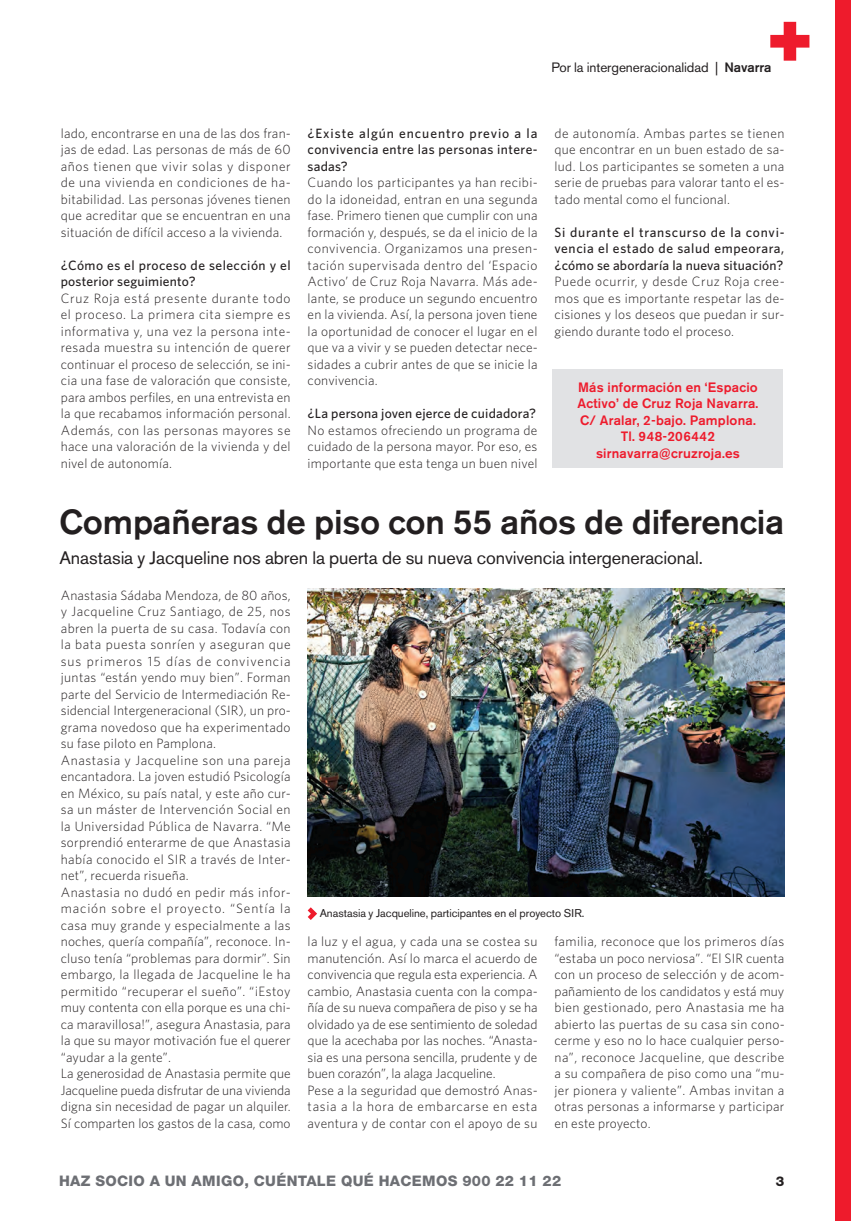
<style>
.page{position:relative;width:851px;height:1221px;background:#fff}
.page>*{position:absolute;margin:0;border:0;box-sizing:border-box;transform-origin:0 0}
.t1{font:500 34.5px "Akzidenz Grotesk BE";letter-spacing:-.005em;color:#231f20}
.t2{font:18px "Akzidenz Grotesk BE";letter-spacing:-.005em;color:#231f20}
.t3{font:800 14.55px "Helvetica Neue";letter-spacing:.025em;color:#6d6f74}
.t4{font:300 13.5px/16.5px "Whitney";letter-spacing:.015em;color:#231f20;text-align:justify}
.t5{font:500 13.5px/16.5px "Whitney";letter-spacing:.015em;color:#231f20;text-align:justify}
.t6{font:500 13.5px/16.5px "Akzidenz Grotesk BE";letter-spacing:.015em;color:#ee1b2c;text-align:center}
.t7{font:13.5px "Akzidenz Grotesk BE";letter-spacing:-.005em;color:#231f20}
.t8{font:800 13.5px "Helvetica Neue";color:#231f20}
.t9{font:11.25px "Akzidenz Grotesk BE";letter-spacing:-.005em;color:#231f20}
.s1{font-weight:500}
</style>
<div class="page">
<div style="left:834px;top:0;width:16px;height:1221px;background:#ee1b2c"></div>
<svg style="left:770px;top:22px;width:39px;height:39px"></svg>
<svg style="left:307px;top:907px;width:10px;height:13px"></svg>
<div style="left:552px;top:369px;width:230px;height:99px;background:#e1e2e4"></div>
<img style="left:307px;top:589px;width:477px;height:308px">
<p class="t7" style="left:551px;top:62px;width:221px">Por la intergeneracionalidad | <span class="s1">Navarra</span></p>
<p class="t4" style="left:61px;top:126px;width:231px">lado, encontrarse en una de las dos fran&shy;jas de edad. Las personas de más de 60 años tienen que vivir solas y disponer de una vivienda en condiciones de ha&shy;bitabilidad. Las personas jóvenes tienen que acreditar que se encuentran en una situación de difícil acceso a la vivienda.</p>
<p class="t5" style="left:61px;top:258px;width:231px">¿Cómo es el proceso de selección y el posterior seguimiento?</p>
<p class="t4" style="left:61px;top:291px;width:231px">Cruz Roja está presente durante todo el proceso. La primera cita siempre es informativa y, una vez la persona inte&shy;resada muestra su intención de querer continuar el proceso de selección, se ini&shy;cia una fase de valoración que consiste, para ambos perfiles, en una entrevista en la que recabamos información personal.<br>Además, con las personas mayores se hace una valoración de la vivienda y del nivel de autonomía.</p>
<p class="t5" style="left:307px;top:126px;width:231px">¿Existe algún encuentro previo a la convivencia entre las personas intere&shy;sadas?</p>
<p class="t4" style="left:307px;top:175px;width:231px">Cuando los participantes ya han recibi&shy;do la idoneidad, entran en una segunda fase. Primero tienen que cumplir con una formación y, después, se da el inicio de la convivencia. Organizamos una presen&shy;tación supervisada dentro del ‘Espacio Activo’ de Cruz Roja Navarra. Más ade&shy;lante, se produce un segundo encuentro en la vivienda. Así, la persona joven tiene la oportunidad de conocer el lugar en el que va a vivir y se pueden detectar nece&shy;sidades a cubrir antes de que se inicie la convivencia.</p>
<p class="t5" style="left:307px;top:406px;width:230px">¿La persona joven ejerce de cuidadora?</p>
<p class="t4" style="left:307px;top:423px;width:231px">No estamos ofreciendo un programa de cuidado de la persona mayor. Por eso, es importante que esta tenga un buen nivel</p>
<p class="t4" style="left:554px;top:126px;width:231px">de autonomía. Ambas partes se tienen que encontrar en un buen estado de sa&shy;lud. Los participantes se someten a una serie de pruebas para valorar tanto el es&shy;tado mental como el funcional.</p>
<p class="t5" style="left:554px;top:225px;width:231px">Si durante el transcurso de la convi&shy;vencia el estado de salud empeorara, ¿cómo se abordaría la nueva situación?</p>
<p class="t4" style="left:554px;top:274px;width:231px">Puede ocurrir, y desde Cruz Roja cree&shy;mos que es importante respetar las de&shy;cisiones y los deseos que puedan ir sur&shy;giendo durante todo el proceso.</p>
<p class="t6" style="left:577px;top:380px;width:182px">Más información en ‘Espacio<br>Activo’ de Cruz Roja Navarra.<br>C/ Aralar, 2-bajo. Pamplona.<br>Tl. 948-206442 sirnavarra@cruzroja.es</p>
<h1 class="t1" style="left:59px;top:509px;width:725px">Compañeras de piso con 55 años de diferencia</h1>
<h2 class="t2" style="left:59px;top:551px;width:644px">Anastasia y Jacqueline nos abren la puerta de su nueva convivencia intergeneracional.</h2>
<p class="t4" style="left:61px;top:588px;width:231px;text-align:left">Anastasia Sádaba Mendoza, de 80 años, y Jacqueline Cruz Santiago, de 25, nos abren la puerta de su casa. Todavía con la bata puesta sonríen y aseguran que sus primeros 15 días de convivencia juntas “están yendo muy bien”. Forman parte del Servicio de Intermediación Re&shy;sidencial Intergeneracional (SIR), un pro&shy;grama novedoso que ha experimentado su fase piloto en Pamplona.<br>Anastasia y Jacqueline son una pareja encantadora. La joven estudió Psicología en México, su país natal, y este año cur&shy;sa un máster de Intervención Social en la Universidad Pública de Navarra. “Me sorprendió enterarme de que Anastasia había conocido el SIR a través de Inter&shy;net”, recuerda risueña.<br>Anastasia no dudó en pedir más infor&shy;mación sobre el proyecto. “Sentía la casa muy grande y especialmente a las noches, quería compañía”, reconoce. In&shy;cluso tenía “problemas para dormir”. Sin embargo, la llegada de Jacqueline le ha permitido “recuperar el sueño”. “¡Estoy muy contenta con ella porque es una chi&shy;ca maravillosa!”, asegura Anastasia, para la que su mayor motivación fue el querer “ayudar a la gente”.<br>La generosidad de Anastasia permite que Jacqueline pueda disfrutar de una vivienda digna sin necesidad de pagar un alquiler.<br>Sí comparten los gastos de la casa, como</p>
<p class="t9" style="left:319px;top:909px;width:266px">Anastasia y Jacqueline, participantes en el proyecto SIR.</p>
<p class="t4" style="left:307px;top:934px;width:231px;text-align:left">la luz y el agua, y cada una se costea su manutención. Así lo marca el acuerdo de convivencia que regula esta experiencia. A cambio, Anastasia cuenta con la compa&shy;ñía de su nueva compañera de piso y se ha olvidado ya de ese sentimiento de soledad que la acechaba por las noches. “Anasta&shy;sia es una persona sencilla, prudente y de buen corazón”, la alaga Jacqueline.<br>Pese a la seguridad que demostró Anas&shy;tasia a la hora de embarcarse en esta aventura y de contar con el apoyo de su</p>
<p class="t4" style="left:554px;top:934px;width:231px">familia, reconoce que los primeros días “estaba un poco nerviosa”. “El SIR cuenta con un proceso de selección y de acom&shy;pañamiento de los candidatos y está muy bien gestionado, pero Anastasia me ha abierto las puertas de su casa sin cono&shy;cerme y eso no lo hace cualquier perso&shy;na”, reconoce Jacqueline, que describe a su compañera de piso como una “mu&shy;jer pionera y valiente”. Ambas invitan a otras personas a informarse y participar en este proyecto.</p>
<p class="t3" style="left:59px;top:1175px;width:503px">HAZ SOCIO A UN AMIGO, CUÉNTALE QUÉ HACEMOS 900 22 11 22</p>
<p class="t8" style="left:775px;top:1176px;width:10px">3</p>
</div>
